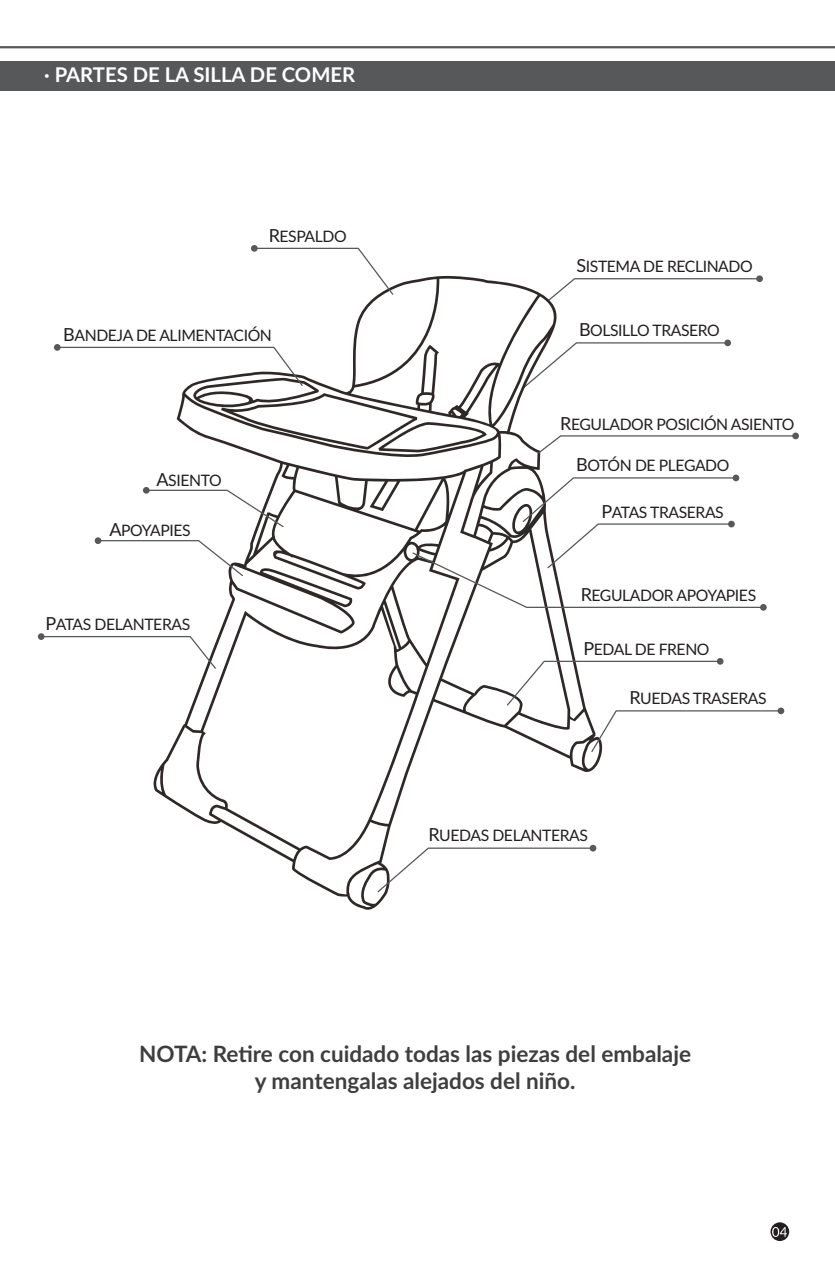
<style>
.page{position:relative;width:835px;height:1276px;background:#fff}
.page>*{position:absolute;margin:0;border:0;box-sizing:border-box;transform-origin:0 0}
.t1{font:700 22.5px/27px "Lato";color:#3e3e3f;text-align:center}
.t2{font:700 20.25px "Lato";color:#fff}
.t3{font:15.75px "Lato";letter-spacing:-.025em;color:#231f20}
.s1{font-size:18px}
</style>
<div class="page">
<svg style="left:770px;top:1222px;width:19px;height:19px"></svg>
<svg style="left:772px;top:1227px;width:15px;height:10px"></svg>
<div style="left:0;top:61px;width:835px;height:30px;background:#57585a"></div>
<hr style="left:0;top:46px;width:835px;height:2px;background:#57585a">
<svg style="left:602px;top:342px;width:127px;height:5px"></svg>
<div style="left:724px;top:339px;width:7px;height:7px;background:#57585a;border-radius:50%"></div>
<svg style="left:602px;top:278px;width:158px;height:5px"></svg>
<div style="left:756px;top:275px;width:7px;height:7px;background:#57585a;border-radius:50%"></div>
<svg style="left:149px;top:276px;width:453px;height:634px"></svg>
<svg style="left:253px;top:247px;width:141px;height:49px"></svg>
<div style="left:251px;top:245px;width:7px;height:7px;background:#57585a;border-radius:50%"></div>
<svg style="left:59px;top:346px;width:245px;height:41px"></svg>
<div style="left:54px;top:344px;width:7px;height:7px;background:#57585a;border-radius:50%"></div>
<svg style="left:149px;top:489px;width:136px;height:39px"></svg>
<div style="left:143px;top:487px;width:7px;height:7px;background:#57585a;border-radius:50%"></div>
<svg style="left:100px;top:539px;width:144px;height:38px"></svg>
<div style="left:95px;top:537px;width:6px;height:7px;background:#57585a;border-radius:50%"></div>
<svg style="left:43px;top:635px;width:174px;height:35px"></svg>
<div style="left:38px;top:633px;width:7px;height:7px;background:#57585a;border-radius:50%"></div>
<div style="left:732px;top:474px;width:7px;height:7px;background:#57585a;border-radius:50%"></div>
<svg style="left:537px;top:435px;width:260px;height:20px"></svg>
<div style="left:792px;top:432px;width:7px;height:7px;background:#57585a;border-radius:50%"></div>
<div style="left:717px;top:658px;width:6px;height:7px;background:#57585a;border-radius:50%"></div>
<div style="left:760px;top:604px;width:7px;height:7px;background:#57585a;border-radius:50%"></div>
<svg style="left:506px;top:660px;width:276px;height:93px"></svg>
<div style="left:777px;top:707px;width:7px;height:7px;background:#57585a;border-radius:50%"></div>
<svg style="left:376px;top:845px;width:220px;height:48px"></svg>
<svg style="left:411px;top:477px;width:354px;height:131px"></svg>
<div style="left:728px;top:521px;width:7px;height:6px;background:#57585a;border-radius:50%"></div>
<p class="t2" style="left:44px;top:60px;width:312px">· PARTES DE LA SILLA DE COMER</p>
<p class="t3" style="left:269px;top:225px;width:79px"><span class="s1">R</span>ESPALDO</p>
<p class="t3" style="left:63px;top:324px;width:210px"><span class="s1">B</span>ANDEJA DE ALIMENTACIÓN</p>
<p class="t3" style="left:157px;top:469px;width:67px"><span class="s1">A</span>SIENTO</p>
<p class="t3" style="left:109px;top:518px;width:83px"><span class="s1">A</span>POYAPIES</p>
<p class="t3" style="left:45px;top:613px;width:146px"><span class="s1">P</span>ATAS DELANTERAS</p>
<p class="t3" style="left:576px;top:255px;width:178px"><span class="s1">S</span>ISTEMA DE RECLINADO</p>
<p class="t3" style="left:579px;top:319px;width:142px"><span class="s1">B</span>OLSILLO TRASERO</p>
<p class="t3" style="left:560px;top:413px;width:236px"><span class="s1">R</span>EGULADOR POSICIÓN ASIENTO</p>
<p class="t3" style="left:576px;top:454px;width:155px"><span class="s1">B</span>OTÓN DE PLEGADO</p>
<p class="t3" style="left:601px;top:500px;width:124px"><span class="s1">P</span>ATAS TRASERAS</p>
<p class="t3" style="left:581px;top:584px;width:177px"><span class="s1">R</span>EGULADOR APOYAPIES</p>
<p class="t3" style="left:583px;top:638px;width:128px"><span class="s1">P</span>EDAL DE FRENO</p>
<p class="t3" style="left:629px;top:687px;width:139px"><span class="s1">R</span>UEDAS TRASERAS</p>
<p class="t3" style="left:428px;top:824px;width:161px"><span class="s1">R</span>UEDAS DELANTERAS</p>
<h1 class="t1" style="left:139px;top:1039px;width:553px">NOTA: Retire con cuidado todas las piezas del embalaje y mantengalas alejados del niño.</h1>
</div>
